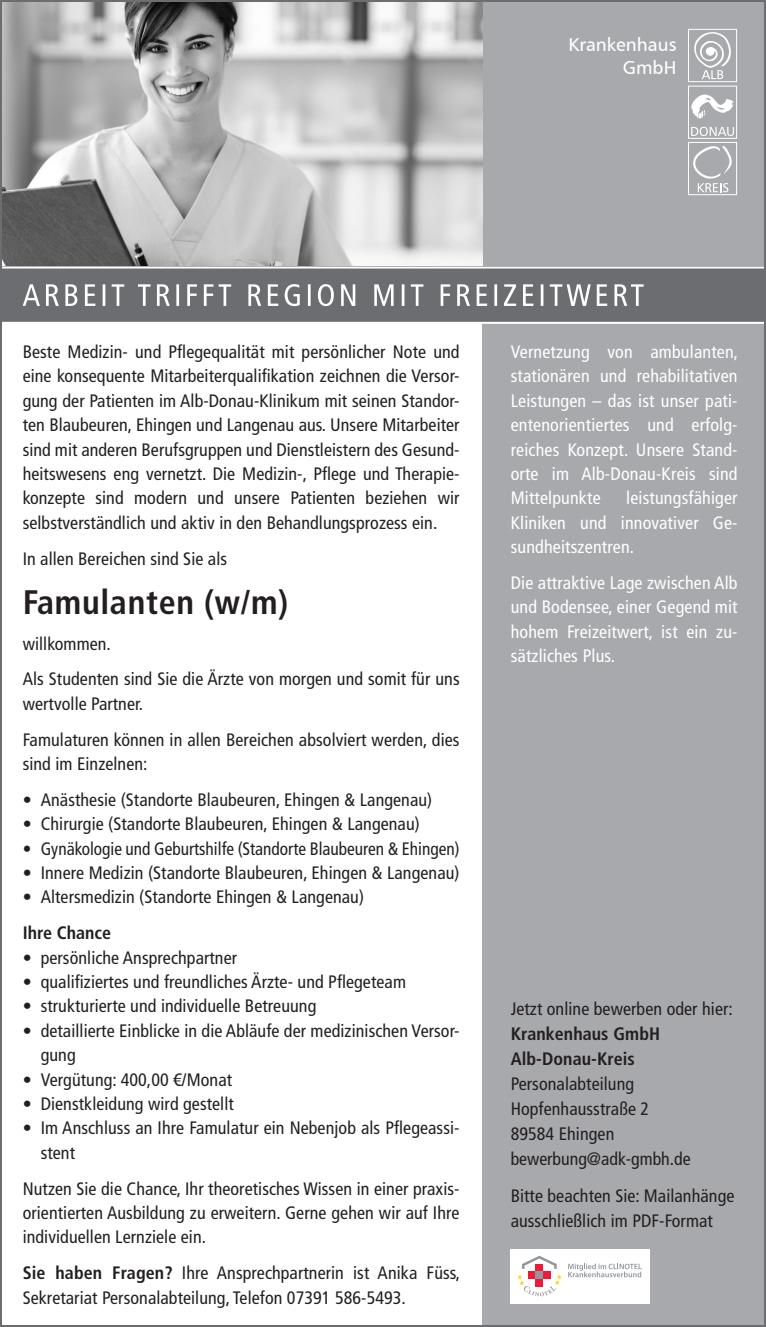
<style>
.page{position:relative;width:766px;height:1327px;background:#fff}
.page>*{position:absolute;margin:0;border:0;box-sizing:border-box;transform-origin:0 0}
.t1{font:700 condensed 34px "Frutiger LT Pro";letter-spacing:.02em;color:#231f20}
.t2{font:18.6px/22.4px "Humanist 777 BT Roman B";color:#fff;text-align:right}
.t3{font:condensed 18px/24.4px "Frutiger LT Pro";letter-spacing:.005em;color:#231f20}
.t4{font:condensed 18px/24.4px "Frutiger LT Pro";letter-spacing:.01em;color:#fff;text-align:justify}
.t5{font:condensed 18px "Frutiger LT Pro";letter-spacing:.005em;color:#231f20;scale:.96 1}
.t6{font:700 condensed 18px/25px "Frutiger LT Pro";letter-spacing:.005em;color:#231f20}
.s1{font-weight:700}
</style>
<div class="page">
<div style="left:482px;top:0;width:283px;height:1327px;background:#a8a9ad"></div>
<img style="left:3px;top:3px;width:479px;height:263px">
<div style="left:0;top:266px;width:765px;height:57px;background:#6c6d70"></div>
<svg style="left:23px;top:284px;width:620px;height:22px"></svg>
<hr style="left:0;top:266px;width:765px;height:2px;background:#fff">
<hr style="left:0;top:322px;width:765px;height:2px;background:#fff">
<div style="left:687px;top:29px;width:49px;height:53px;border:1px solid #fff"></div>
<div style="left:687px;top:142px;width:49px;height:53px;border:1px solid #fff"></div>
<svg style="left:694px;top:32px;width:37px;height:47px"></svg>
<svg style="left:691px;top:95px;width:42px;height:24px"></svg>
<div style="left:687px;top:86px;width:49px;height:53px;border:1px solid #fff"></div>
<svg style="left:691px;top:127px;width:42px;height:9px"></svg>
<svg style="left:693px;top:146px;width:38px;height:46px"></svg>
<div style="left:510px;top:1248px;width:139px;height:55px;background:#fff"></div>
<svg style="left:522px;top:1255px;width:34px;height:13px"></svg>
<svg style="left:517px;top:1274px;width:44px;height:22px"></svg>
<div style="left:536px;top:1264px;width:7px;height:7px;background:#ed1a3a"></div>
<div style="left:528px;top:1271px;width:7px;height:7px;background:#ed1a3a"></div>
<div style="left:543px;top:1271px;width:7px;height:7px;background:#ed1a3a"></div>
<div style="left:536px;top:1279px;width:7px;height:7px;background:#ed1a3a"></div>
<div style="left:536px;top:1271px;width:7px;height:7px;background:#90979d"></div>
<svg style="left:568px;top:1263px;width:73px;height:14px"></svg>
<p class="t2" style="left:568px;top:33px;width:110px">Krankenhaus<br>GmbH</p>
<p class="t3" style="left:23px;top:340px;width:438px;text-align:justify">Beste Medizin- und Pflegequalität mit persönlicher Note und eine konsequente Mitarbeiterqualifikation zeichnen die Versor&shy;gung der Patienten im Alb-Donau-Klinikum mit seinen Standor&shy;ten Blaubeuren, Ehingen und Langenau aus. Unsere Mitarbeiter sind mit anderen Berufsgruppen und Dienstleistern des Gesund&shy;heitswesens eng vernetzt. Die Medizin-, Pflege und Therapie&shy;konzepte sind modern und unsere Patienten beziehen wir selbstverständlich und aktiv in den Behandlungsprozess ein.</p>
<p class="t3" style="left:23px;top:546px;width:206px">In allen Bereichen sind Sie als</p>
<p class="t1" style="left:23px;top:582px;width:267px">Famulanten (w/m)</p>
<p class="t3" style="left:23px;top:631px;width:90px">willkommen.</p>
<p class="t3" style="left:23px;top:667px;width:438px">Als Studenten sind Sie die Ärzte von morgen und somit für uns wertvolle Partner.</p>
<p class="t3" style="left:23px;top:727px;width:438px">Famulaturen können in allen Bereichen absolviert werden, dies sind im Einzelnen:</p>
<p class="t3" style="left:23px;top:787px;width:411px">• Anästhesie (Standorte Blaubeuren, Ehingen &amp; Langenau)</p>
<p class="t3" style="left:23px;top:812px;width:398px">• Chirurgie (Standorte Blaubeuren, Ehingen &amp; Langenau)</p>
<p class="t5" style="left:23px;top:838px;width:456px">• Gynäkologie und Geburtshilfe (Standorte Blaubeuren &amp; Ehingen)</p>
<p class="t3" style="left:23px;top:860px;width:438px">• Innere Medizin (Standorte Blaubeuren, Ehingen &amp; Langenau)</p>
<p class="t3" style="left:23px;top:885px;width:343px">• Altersmedizin (Standorte Ehingen &amp; Langenau)</p>
<p class="t6" style="left:23px;top:920px;width:90px">Ihre Chance</p>
<p class="t3" style="left:23px;top:945px;width:216px">• persönliche Ansprechpartner</p>
<p class="t3" style="left:23px;top:969px;width:385px">• qualifiziertes und freundliches Ärzte- und Pflegeteam</p>
<p class="t3" style="left:23px;top:994px;width:295px">• strukturierte und individuelle Betreuung</p>
<p class="t3" style="left:41px;top:1018px;width:420px;text-indent:-18px">• detaillierte Einblicke in die Abläufe der medizinischen Versor&shy;gung</p>
<p class="t3" style="left:23px;top:1067px;width:211px">• Vergütung: 400,00 €/Monat</p>
<p class="t3" style="left:23px;top:1091px;width:212px">• Dienstkleidung wird gestellt</p>
<p class="t3" style="left:41px;top:1116px;width:420px;text-indent:-18px">• Im Anschluss an Ihre Famulatur ein Nebenjob als Pflegeassi&shy;stent</p>
<p class="t3" style="left:23px;top:1176px;width:438px;text-align:justify">Nutzen Sie die Chance, Ihr theoretisches Wissen in einer praxis&shy;orientierten Ausbildung zu erweitern. Gerne gehen wir auf Ihre individuellen Lernziele ein.</p>
<p class="t3" style="left:23px;top:1260px;width:439px"><span class="s1">Sie haben Fragen?</span> Ihre Ansprechpartnerin ist Anika Füss,<br>Sekretariat Personalabteilung, Telefon 07391 586-5493.</p>
<p class="t4" style="left:510px;top:340px;width:229px">Vernetzung von ambulanten, stationären und rehabilitativen Leistungen – das ist unser pati&shy;entenorientiertes und erfolg&shy;reiches Konzept. Unsere Stand&shy;orte im Alb-Donau-Kreis sind Mittelpunkte</p>
<p class="t4" style="left:510px;top:486px;width:228px;text-indent:115px">leistungsfähiger Kliniken und innovativer Ge&shy;sundheitszentren.</p>
<p class="t4" style="left:510px;top:571px;width:228px">Die attraktive Lage zwischen Alb und Bodensee, einer Gegend mit hohem Freizeitwert, ist ein zu&shy;sätzliches Plus.</p>
<p class="t3" style="left:510px;top:997px;width:223px">Jetzt online bewerben oder hier:</p>
<p class="t6" style="left:510px;top:1021px;width:151px">Krankenhaus GmbH<br>Alb-Donau-Kreis</p>
<p class="t3" style="left:510px;top:1072px;width:125px">Personalabteilung</p>
<p class="t3" style="left:510px;top:1096px;width:140px;line-height:25px">Hopfenhausstraße 2<br>89584 Ehingen</p>
<p class="t3" style="left:510px;top:1147px;width:181px">bewerbung@adk-gmbh.de</p>
<p class="t3" style="left:510px;top:1183px;width:225px;line-height:25px">Bitte beachten Sie: Mailanhänge ausschließlich im PDF-Format</p>
</div>
